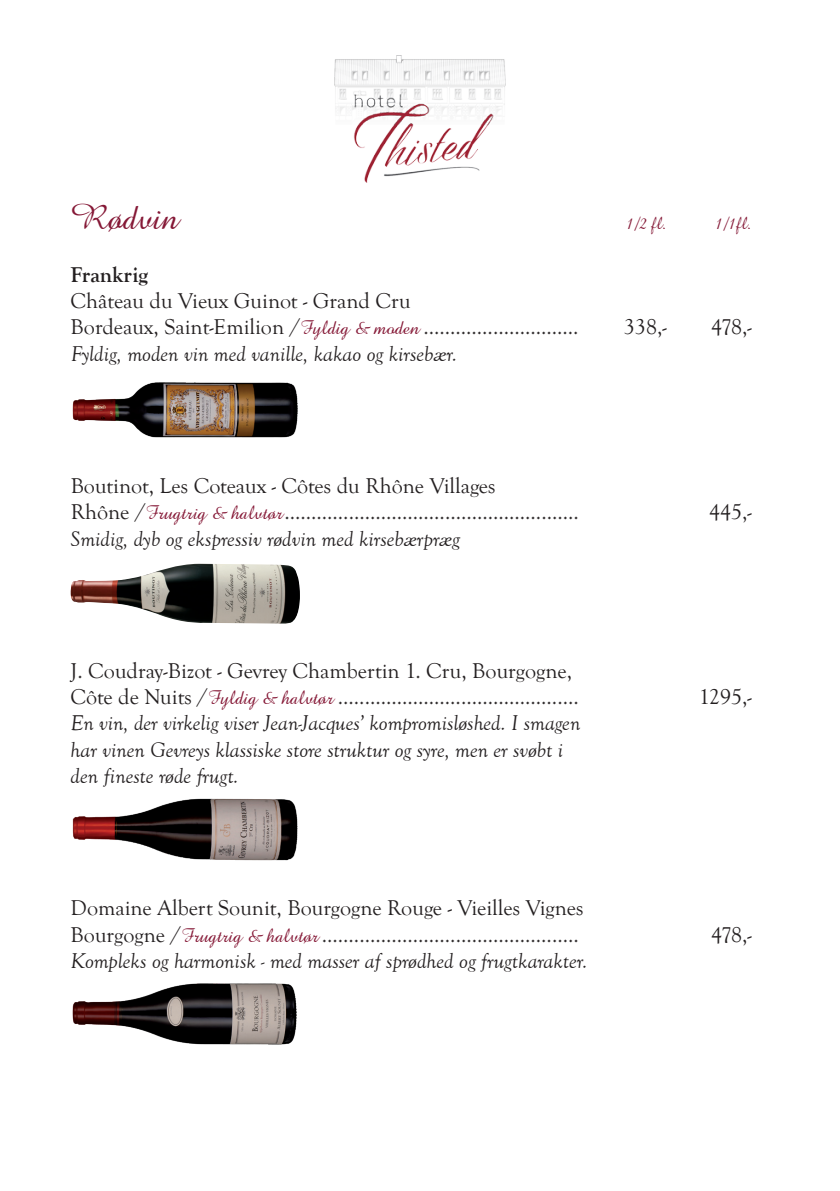
<style>
.page{position:relative;width:840px;height:1191px;background:#fff}
.page>*{position:absolute;margin:0;border:0;box-sizing:border-box;transform-origin:0 0}
.t1{font:36px "Amazone BT";color:#851836}
.t2{font:22px/26.4px "Goudy Old Sty T";color:#231f20}
.t3{font:italic 22px/26.4px "Goudy Old Sty T";color:#231f20}
.t4{font:700 22px "Goudy Old Sty T";color:#231f20}
.t5{font:18px "Amazone BT";color:#851836}
.s1{font-family:"Amazone BT";font-size:20px;color:#851836}
</style>
<div class="page">
<img style="left:334px;top:55px;width:171px;height:127px">
<img style="left:72px;top:382px;width:226px;height:56px">
<img style="left:72px;top:798px;width:226px;height:63px">
<img style="left:72px;top:983px;width:225px;height:62px">
<img style="left:70px;top:564px;width:230px;height:60px">
<h1 class="t1" style="left:71px;top:196px;width:109px">Rødvin</h1>
<p class="t4" style="left:71px;top:262px;width:79px">Frankrig</p>
<p class="t2" style="left:71px;top:288px;width:509px">Château du Vieux Guinot - Grand Cru<br>Bordeaux, Saint-Emilion /<span class="s1">Fyldig &amp; moden</span> .............................</p>
<p class="t3" style="left:71px;top:341px;width:388px">Fyldig, moden vin med vanille, kakao og kirsebær.</p>
<p class="t2" style="left:71px;top:473px;width:509px">Boutinot, Les Coteaux - Côtes du Rhône Villages<br>Rhône /<span class="s1">Frugtrig &amp; halvtør</span>.......................................................</p>
<p class="t3" style="left:71px;top:526px;width:390px">Smidig, dyb og ekspressiv rødvin med kirsebærpræg</p>
<p class="t5" style="left:625px;top:212px;width:42px">1/2 fl.</p>
<p class="t5" style="left:714px;top:212px;width:38px">1/1fl.</p>
<p class="t2" style="left:623px;top:314px;width:44px">338,-</p>
<p class="t2" style="left:710px;top:314px;width:42px">478,-</p>
<p class="t2" style="left:708px;top:499px;width:44px">445,-</p>
<p class="t2" style="left:71px;top:657px;width:509px">J. Coudray-Bizot - Gevrey Chambertin 1. Cru, Bourgogne,<br>Côte de Nuits /<span class="s1">Fyldig &amp; halvtør</span> .............................................</p>
<p class="t3" style="left:71px;top:710px;width:511px">En vin, der virkelig viser Jean-Jacques’ kompromisløshed. I smagen har vinen Gevreys klassiske store struktur og syre, men er svøbt i den fineste røde frugt.</p>
<p class="t2" style="left:698px;top:684px;width:54px">1295,-</p>
<p class="t2" style="left:71px;top:895px;width:514px">Domaine Albert Sounit, Bourgogne Rouge - Vieilles Vignes<br>Bourgogne /<span class="s1">Frugtrig &amp; halvtør</span> ................................................</p>
<p class="t3" style="left:71px;top:948px;width:518px">Kompleks og harmonisk - med masser af sprødhed og frugtkarakter.</p>
<p class="t2" style="left:710px;top:921px;width:42px">478,-</p>
</div>
